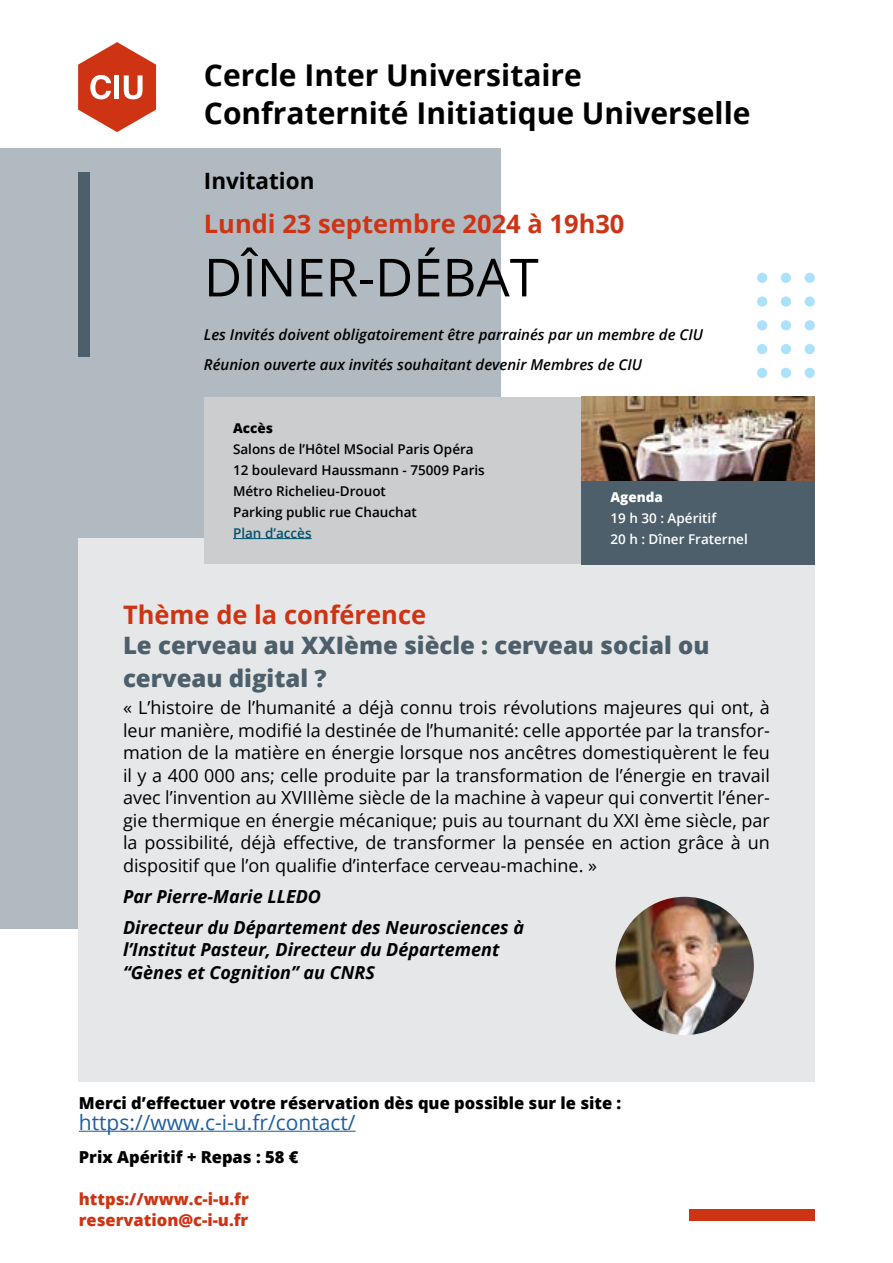
<style>
.page{position:relative;width:893px;height:1263px;background:#fff}
.page>*{position:absolute;margin:0;border:0;box-sizing:border-box;transform-origin:0 0}
.t1{font:52.5px "Open Sans";color:#000}
.t2{font:700 30px "Open Sans";color:#000}
.t3{font:700 25.5px "Open Sans";color:#ce3414}
.t4{font:800 24px/33px "Open Sans";color:#4c5f6a}
.t5{font:700 22.5px "Open Sans";color:#000}
.t6{font:21px "Open Sans";color:#215e9e}
.t7{font:18px/22.5px "Open Sans";color:#000;text-align:justify}
.t8{font:italic 700 18px/31px "Open Sans";color:#000}
.t9{font:800 16.5px "Open Sans";color:#000}
.t10{font:800 16.5px/21px "Open Sans";color:#ce3414}
.t11{font:italic 600 15px/29.5px "Open Sans";color:#000}
.t12{font:600 13.5px/21px "Open Sans";color:#000}
.t13{font:600 13.5px/21px "Open Sans";color:#fff}
.t14{font:600 13.5px "Open Sans";color:#00546f}
.t15{font:800 13.5px "Open Sans";color:#fff}
.t16{font:800 13.5px "Open Sans";color:#000}
</style>
<div class="page">
<div style="left:0;top:148px;width:500px;height:780px;background:#b1bac0"></div>
<div style="left:78px;top:538px;width:737px;height:544px;background:#e6e7e8"></div>
<div style="left:78px;top:172px;width:12px;height:184px;background:#4c5f6a"></div>
<div style="left:757px;top:273px;width:10px;height:10px;background:#abe1fa;border-radius:50%"></div>
<div style="left:781px;top:273px;width:10px;height:10px;background:#abe1fa;border-radius:50%"></div>
<div style="left:757px;top:296px;width:10px;height:11px;background:#abe1fa;border-radius:50%"></div>
<div style="left:781px;top:296px;width:10px;height:11px;background:#abe1fa;border-radius:50%"></div>
<div style="left:757px;top:320px;width:10px;height:10px;background:#abe1fa;border-radius:50%"></div>
<div style="left:781px;top:320px;width:10px;height:10px;background:#abe1fa;border-radius:50%"></div>
<div style="left:757px;top:344px;width:10px;height:10px;background:#abe1fa;border-radius:50%"></div>
<div style="left:781px;top:344px;width:10px;height:10px;background:#abe1fa;border-radius:50%"></div>
<div style="left:805px;top:273px;width:10px;height:10px;background:#abe1fa;border-radius:50%"></div>
<div style="left:805px;top:296px;width:10px;height:11px;background:#abe1fa;border-radius:50%"></div>
<div style="left:805px;top:320px;width:10px;height:10px;background:#abe1fa;border-radius:50%"></div>
<div style="left:805px;top:344px;width:10px;height:10px;background:#abe1fa;border-radius:50%"></div>
<div style="left:757px;top:368px;width:10px;height:10px;background:#abe1fa;border-radius:50%"></div>
<div style="left:781px;top:368px;width:10px;height:10px;background:#abe1fa;border-radius:50%"></div>
<div style="left:805px;top:368px;width:10px;height:10px;background:#abe1fa;border-radius:50%"></div>
<div style="left:689px;top:1210px;width:126px;height:11px;background:#ce3414"></div>
<div style="left:204px;top:397px;width:377px;height:167px;background:#cbcdce"></div>
<div style="left:581px;top:397px;width:234px;height:167px;background:#4c5f6a"></div>
<hr style="left:233px;top:538px;width:79px;height:1px;background:#00546f">
<img style="left:581px;top:396px;width:234px;height:85px">
<svg style="left:78px;top:42px;width:78px;height:90px"></svg>
<img style="left:616px;top:897px;width:138px;height:138px;border-radius:69px">
<hr style="left:79px;top:1131px;width:277px;height:1px;background:#215e9e">
<h2 class="t2" style="left:204px;top:54px;width:380px">Cercle Inter Universitaire</h2>
<h2 class="t2" style="left:204px;top:92px;width:548px">Confraternité Initiatique Universelle</h2>
<p class="t5" style="left:204px;top:165px;width:112px">Invitation</p>
<h3 class="t3" style="left:204px;top:206px;width:422px">Lundi 23 septembre 2024 à 19h30</h3>
<h1 class="t1" style="left:204px;top:241px;width:336px">DÎNER-DÉBAT</h1>
<p class="t11" style="left:204px;top:320px;width:501px">Les Invités doivent obligatoirement être parrainés par un membre de CIU<br>Réunion ouverte aux invités souhaitant devenir Membres de CIU</p>
<p class="t16" style="left:233px;top:417px;width:41px">Accès</p>
<p class="t12" style="left:233px;top:438px;width:253px">Salons de l’Hôtel MSocial Paris Opéra<br>12 boulevard Haussmann - 75009 Paris<br>Métro Richelieu-Drouot<br>Parking public rue Chauchat</p>
<p class="t14" style="left:233px;top:523px;width:80px">Plan d’accès</p>
<p class="t15" style="left:610px;top:487px;width:54px">Agenda</p>
<p class="t13" style="left:610px;top:507px;width:139px">19 h 30 : Apéritif<br>20 h : Dîner Fraternel</p>
<h3 class="t3" style="left:123px;top:597px;width:305px">Thème de la conférence</h3>
<h3 class="t4" style="left:123px;top:628px;width:588px">Le cerveau au XXIème siècle : cerveau social ou cerveau digital ?</h3>
<p class="t7" style="left:123px;top:696px;width:648px">« L’histoire de l’humanité a déjà connu trois révolutions majeures qui ont, à leur manière, modifié la destinée de l’humanité: celle apportée par la transfor&shy;mation de la matière en énergie lorsque nos ancêtres domestiquèrent le feu il y a 400 000 ans; celle produite par la transformation de l’énergie en travail avec l’invention au XVIIIème siècle de la machine à vapeur qui convertit l’éner&shy;gie thermique en énergie mécanique; puis au tournant du XXI ème siècle, par la possibilité, déjà effective, de transformer la pensée en action grâce à un dispositif que l’on qualifie d’interface cerveau-machine. »</p>
<p class="t8" style="left:123px;top:880px;width:403px">Par Pierre-Marie LLEDO<br>Directeur du Département des Neurosciences à</p>
<p class="t8" style="left:123px;top:938px;width:378px;line-height:22.5px">l’Institut Pasteur, Directeur du Département “Gènes et Cognition” au CNRS</p>
<p class="t9" style="left:79px;top:1090px;width:544px">Merci d’effectuer votre réservation dès que possible sur le site :</p>
<p class="t6" style="left:79px;top:1108px;width:278px">https://www.c-i-u.fr/contact/</p>
<p class="t9" style="left:79px;top:1145px;width:221px">Prix Apéritif + Repas : 58 €</p>
<p class="t10" style="left:79px;top:1188px;width:171px">https://www.c-i-u.fr reservation@c-i-u.fr</p>
</div>
